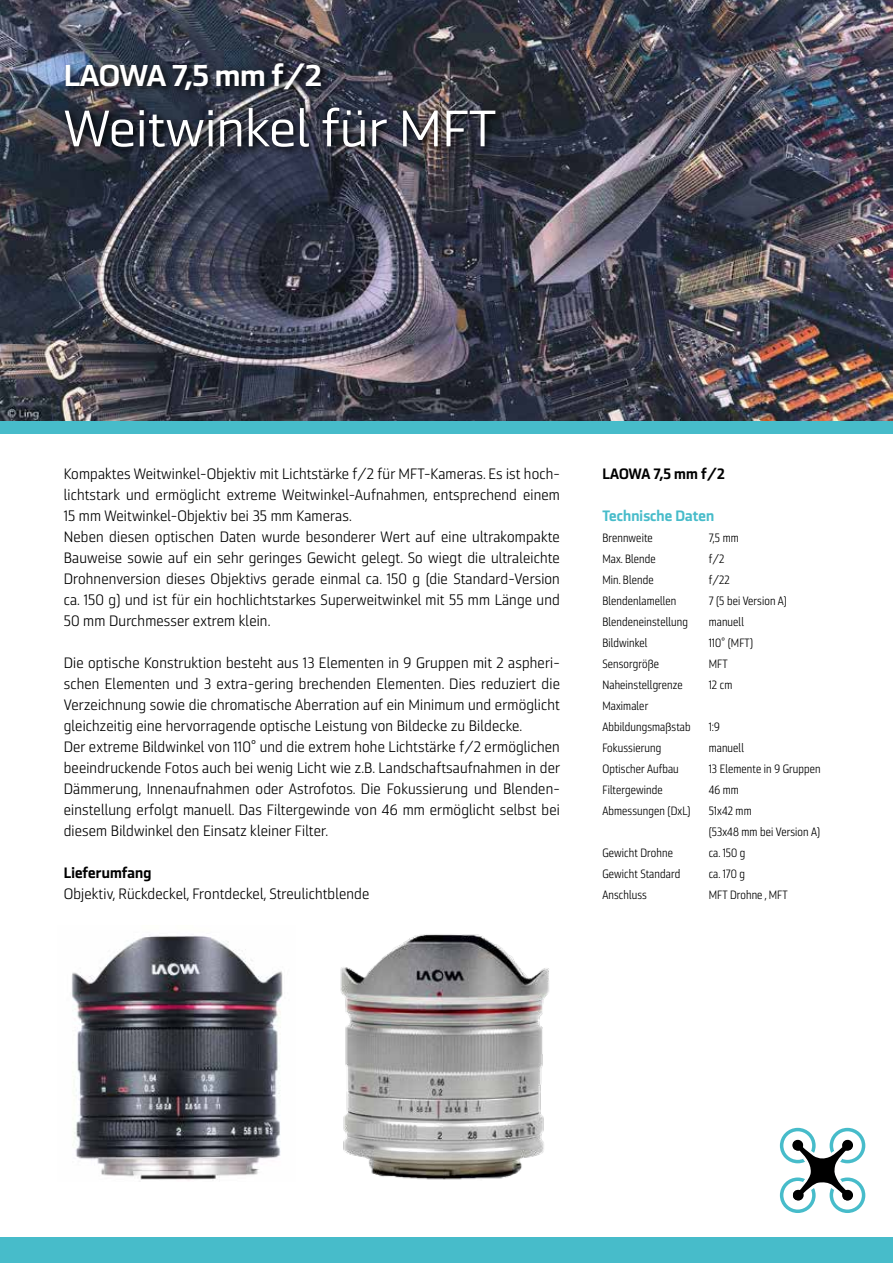
<style>
.page{position:relative;width:893px;height:1263px;background:#fff}
.page>*{position:absolute;margin:0;border:0;box-sizing:border-box;transform-origin:0 0}
.t1{font:expanded 51px "Ranelte";color:#fff}
.t2{font:700 expanded 30px "Ranelte";letter-spacing:-.01em;color:#fff}
.t3{font:15px/21px "Ranelte Nor Boo";letter-spacing:.01em;color:#000}
.t4{font:15px "Ranelte Nor Bol";letter-spacing:.01em;color:#000}
.t5{font:15px "Ranelte Nor Bol";letter-spacing:.01em;color:#47bcca}
.t6{font:12px/21px "Ranelte Con Boo";letter-spacing:.01em;color:#000}
</style>
<div class="page">
<img style="left:0;top:0;width:893px;height:421px">
<div style="left:0;top:1237px;width:893px;height:26px;background:#47bcca"></div>
<svg style="left:61px;top:60px;width:444px;height:97px;background:#333641"></svg>
<div style="left:0;top:421px;width:893px;height:13px;background:#47bcca"></div>
<img style="left:71px;top:935px;width:212px;height:245px">
<img style="left:340px;top:934px;width:209px;height:246px">
<svg style="left:780px;top:1177px;width:36px;height:36px"></svg>
<div style="left:780px;top:1128px;width:36px;height:35px;background:#47bcca;border-radius:50%"></div>
<svg style="left:830px;top:1177px;width:35px;height:36px"></svg>
<div style="left:830px;top:1128px;width:35px;height:35px;background:#47bcca;border-radius:50%"></div>
<div style="left:783px;top:1181px;width:29px;height:28px;background:#fff;border-radius:50%"></div>
<div style="left:783px;top:1131px;width:29px;height:29px;background:#fff;border-radius:50%"></div>
<div style="left:833px;top:1181px;width:29px;height:28px;background:#fff;border-radius:50%"></div>
<div style="left:833px;top:1131px;width:29px;height:29px;background:#fff;border-radius:50%"></div>
<svg style="left:792px;top:1140px;width:61px;height:61px"></svg>
<div style="left:792px;top:1140px;width:11px;height:10px;background:#000;border-radius:50%"></div>
<div style="left:842px;top:1140px;width:11px;height:10px;background:#000;border-radius:50%"></div>
<div style="left:842px;top:1190px;width:11px;height:10px;background:#000;border-radius:50%"></div>
<div style="left:793px;top:1190px;width:11px;height:10px;background:#000;border-radius:50%"></div>
<h2 class="t2" style="left:64px;top:57px;width:260px">LAOWA 7,5 mm f/2</h2>
<h1 class="t1" style="left:64px;top:98px;width:434px">Weitwinkel für MFT</h1>
<p class="t3" style="left:64px;top:463px;width:498px">Kompaktes Weitwinkel-Objektiv mit Lichtstärke f/2 für MFT-Kameras. Es ist hoch&shy;lichtstark und ermöglicht extreme Weitwinkel-Aufnahmen, entsprechend einem 15 mm Weitwinkel-Objektiv bei 35 mm Kameras.<br>Neben diesen optischen Daten wurde besonderer Wert auf eine ultrakompakte Bauweise sowie auf ein sehr geringes Gewicht gelegt. So wiegt die ultraleichte Drohnenversion dieses Objektivs gerade einmal ca. 150 g (die Standard-Version ca. 150 g) und ist für ein hochlichtstarkes Superweitwinkel mit 55 mm Länge und 50 mm Durchmesser extrem klein.</p>
<p class="t3" style="left:64px;top:652px;width:498px">Die optische Konstruktion besteht aus 13 Elementen in 9 Gruppen mit 2 aspheri&shy;schen Elementen und 3 extra-gering brechenden Elementen. Dies reduziert die Verzeichnung sowie die chromatische Aberration auf ein Minimum und ermöglicht gleichzeitig eine hervorragende optische Leistung von Bildecke zu Bildecke.<br>Der extreme Bildwinkel von 110° und die extrem hohe Lichtstärke f/2 ermöglichen beeindruckende Fotos auch bei wenig Licht wie z.B. Landschaftsaufnahmen in der Dämmerung, Innenaufnahmen oder Astrofotos. Die Fokussierung und Blenden&shy;einstellung erfolgt manuell. Das Filtergewinde von 46 mm ermöglicht selbst bei diesem Bildwinkel den Einsatz kleiner Filter.</p>
<p class="t4" style="left:64px;top:863px;width:89px">Lieferumfang</p>
<p class="t3" style="left:64px;top:883px;width:307px">Objektiv, Rückdeckel, Frontdeckel, Streulichtblende</p>
<p class="t4" style="left:602px;top:464px;width:124px">LAOWA 7,5 mm f/2</p>
<p class="t5" style="left:602px;top:506px;width:113px">Technische Daten</p>
<p class="t6" style="left:602px;top:527px;width:52px">Brennweite</p>
<p class="t6" style="left:709px;top:527px;width:32px">7,5 mm</p>
<p class="t6" style="left:602px;top:548px;width:55px">Max. Blende</p>
<p class="t6" style="left:709px;top:548px;width:17px">f/2</p>
<p class="t6" style="left:602px;top:569px;width:53px">Min. Blende</p>
<p class="t6" style="left:709px;top:569px;width:23px">f/22</p>
<p class="t6" style="left:602px;top:590px;width:76px">Blendenlamellen</p>
<p class="t6" style="left:709px;top:590px;width:80px">7 (5 bei Version A)</p>
<p class="t6" style="left:602px;top:611px;width:87px">Blendeneinstellung</p>
<p class="t6" style="left:709px;top:611px;width:37px">manuell</p>
<p class="t6" style="left:602px;top:632px;width:47px">Bildwinkel</p>
<p class="t6" style="left:709px;top:632px;width:46px">110° (MFT)</p>
<p class="t6" style="left:602px;top:653px;width:58px">Sensorgröße</p>
<p class="t6" style="left:709px;top:653px;width:21px">MFT</p>
<p class="t6" style="left:602px;top:674px;width:82px">Naheinstellgrenze</p>
<p class="t6" style="left:709px;top:674px;width:25px">12 cm</p>
<p class="t6" style="left:602px;top:695px;width:90px">Maximaler<br>Abbildungsmaßstab</p>
<p class="t6" style="left:709px;top:716px;width:13px">1:9</p>
<p class="t6" style="left:602px;top:737px;width:60px">Fokussierung</p>
<p class="t6" style="left:709px;top:737px;width:37px">manuell</p>
<p class="t6" style="left:602px;top:758px;width:78px">Optischer Aufbau</p>
<p class="t6" style="left:709px;top:758px;width:114px">13 Elemente in 9 Gruppen</p>
<p class="t6" style="left:602px;top:779px;width:62px">Filtergewinde</p>
<p class="t6" style="left:709px;top:779px;width:32px">46 mm</p>
<p class="t6" style="left:602px;top:800px;width:90px">Abmessungen (DxL)</p>
<p class="t6" style="left:709px;top:800px;width:113px">51x42 mm<br>(53x48 mm bei Version A)</p>
<p class="t6" style="left:602px;top:842px;width:72px">Gewicht Drohne</p>
<p class="t6" style="left:709px;top:842px;width:38px">ca. 150 g</p>
<p class="t6" style="left:602px;top:863px;width:79px">Gewicht Standard</p>
<p class="t6" style="left:709px;top:863px;width:38px">ca. 170 g</p>
<p class="t6" style="left:602px;top:884px;width:46px">Anschluss</p>
<p class="t6" style="left:709px;top:884px;width:81px">MFT Drohne , MFT</p>
</div>
